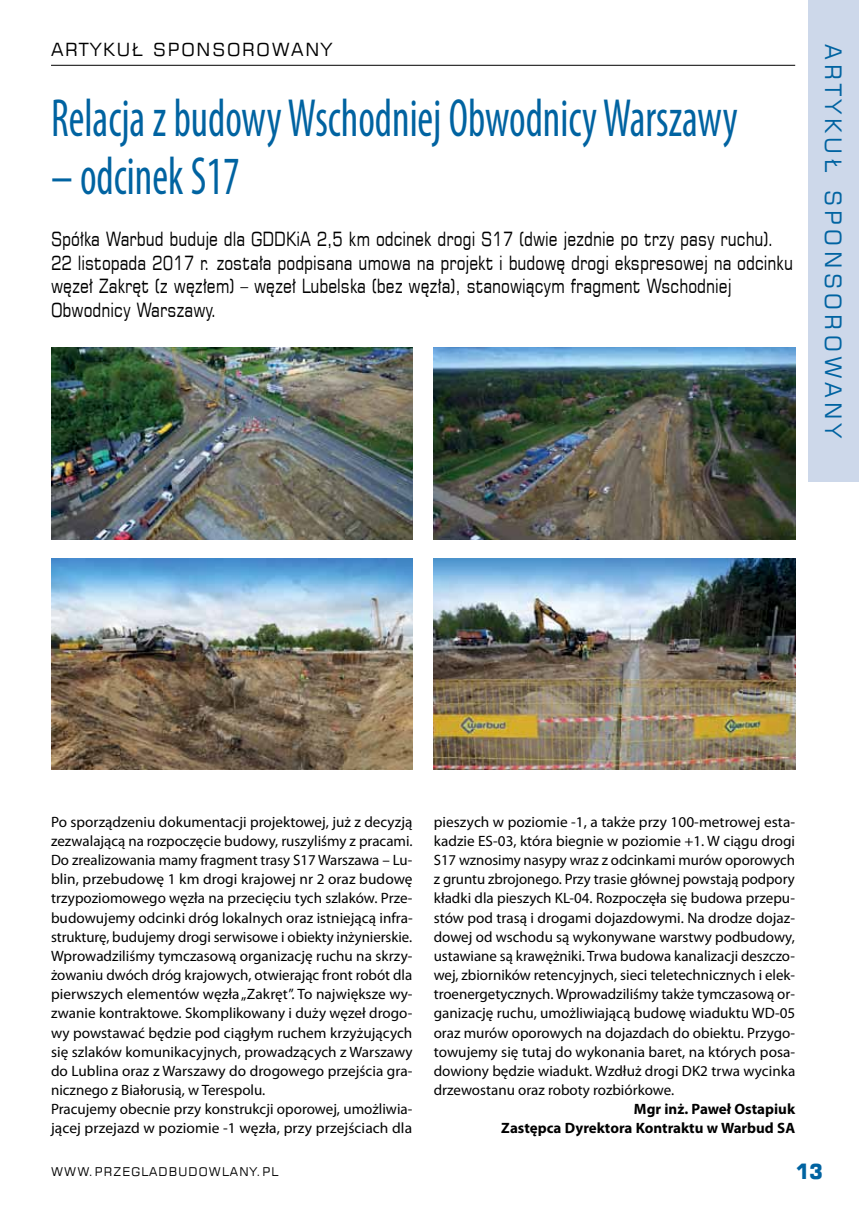
<style>
.page{position:relative;width:859px;height:1212px;background:#fff}
.page>*{position:absolute;margin:0;border:0;box-sizing:border-box;transform-origin:0 0}
.t1{font:condensed 54px "Myriad Pro";color:#0063a1;scale:.8 1}
.t2{font:22.5px "Square 721 EU";letter-spacing:.2em;color:#0063a1}
.t3{font:700 21px "Square 721 EU";color:#0063a1;scale:.95 1}
.t4{font:19.5px/23.5px "Square 721 EU";color:#000;scale:.8 1}
.t5{font:18px "Square 721 EU";letter-spacing:.1em;color:#000}
.t6{font:15px/19.2px "Myriad Pro";color:#000}
.t7{font:700 15px/19.2px "Myriad Pro";color:#000;text-align:right}
.t8{font:12px "Square 721 EU";letter-spacing:.1em;color:#000}
</style>
<div class="page">
<hr style="left:51px;top:65px;width:744px;height:1px;background:#000">
<div style="left:808px;top:0;width:51px;height:481px;background:#cdd8ea"></div>
<img style="left:51px;top:347px;width:361px;height:192px">
<img style="left:434px;top:347px;width:361px;height:192px">
<img style="left:51px;top:558px;width:361px;height:211px">
<img style="left:434px;top:558px;width:361px;height:211px">
<p class="t5" style="left:51px;top:38px;width:282px">ARTYKUŁ SPONSOROWANY</p>
<h2 class="t2" style="left:847px;top:44px;width:397px;rotate:90deg">ARTYKUŁ SPONSOROWANY</h2>
<h1 class="t1" style="left:51px;top:86px;width:860px">Relacja z budowy Wschodniej Obwodnicy Warszawy</h1>
<h1 class="t1" style="left:51px;top:143px;width:237px">– odcinek S17</h1>
<p class="t4" style="left:51px;top:227px;width:929px">Spółka Warbud buduje dla GDDKiA 2,5 km odcinek drogi S17 (dwie jezdnie po trzy pasy ruchu).<br>22 listopada 2017 r. została podpisana umowa na projekt i budowę drogi ekspresowej na odcinku węzeł Zakręt (z węzłem) – węzeł Lubelska (bez węzła), stanowiącym fragment Wschodniej Obwodnicy Warszawy.</p>
<p class="t6" style="left:51px;top:812px;width:363px">Po sporządzeniu dokumentacji projektowej, już z decyzją zezwalającą na rozpoczęcie budowy, ruszyliśmy z pracami.<br>Do zrealizowania mamy fragment trasy S17 Warszawa – Lu&shy;blin, przebudowę 1 km drogi krajowej nr 2 oraz budowę trzypoziomowego węzła na przecięciu tych szlaków. Prze&shy;budowujemy odcinki dróg lokalnych oraz istniejącą infra&shy;strukturę, budujemy drogi serwisowe i obiekty inżynierskie.<br>Wprowadziliśmy tymczasową organizację ruchu na skrzy&shy;żowaniu dwóch dróg krajowych, otwierając front robót dla pierwszych elementów węzła „Zakręt”. To największe wy&shy;zwanie kontraktowe. Skomplikowany i duży węzeł drogo&shy;wy powstawać będzie pod ciągłym ruchem krzyżujących się szlaków komunikacyjnych, prowadzących z Warszawy do Lublina oraz z Warszawy do drogowego przejścia gra&shy;nicznego z Białorusią, w Terespolu.<br>Pracujemy obecnie przy konstrukcji oporowej, umożliwia&shy;jącej przejazd w poziomie -1 węzła, przy przejściach dla</p>
<p class="t6" style="left:434px;top:812px;width:363px;text-align:justify">pieszych w poziomie -1, a także przy 100-metrowej esta&shy;kadzie ES-03, która biegnie w poziomie +1. W ciągu drogi S17 wznosimy nasypy wraz z odcinkami murów oporowych z gruntu zbrojonego. Przy trasie głównej powstają podpory kładki dla pieszych KL-04. Rozpoczęła się budowa przepu&shy;stów pod trasą i drogami dojazdowymi. Na drodze dojaz&shy;dowej od wschodu są wykonywane warstwy podbudowy, ustawiane są krawężniki. Trwa budowa kanalizacji deszczo&shy;wej, zbiorników retencyjnych, sieci teletechnicznych i elek&shy;troenergetycznych. Wprowadziliśmy także tymczasową or&shy;ganizację ruchu, umożliwiającą budowę wiaduktu WD-05 oraz murów oporowych na dojazdach do obiektu. Przygo&shy;towujemy się tutaj do wykonania baret, na których posa&shy;dowiony będzie wiadukt. Wzdłuż drogi DK2 trwa wycinka drzewostanu oraz roboty rozbiórkowe.</p>
<p class="t7" style="left:501px;top:1099px;width:295px">Mgr inż. Paweł Ostapiuk<br>Zastępca Dyrektora Kontraktu w Warbud SA</p>
<p class="t8" style="left:51px;top:1164px;width:229px">www.przegladbudowlany.pl</p>
<h3 class="t3" style="left:795px;top:1158px;width:31px">13</h3>
</div>
